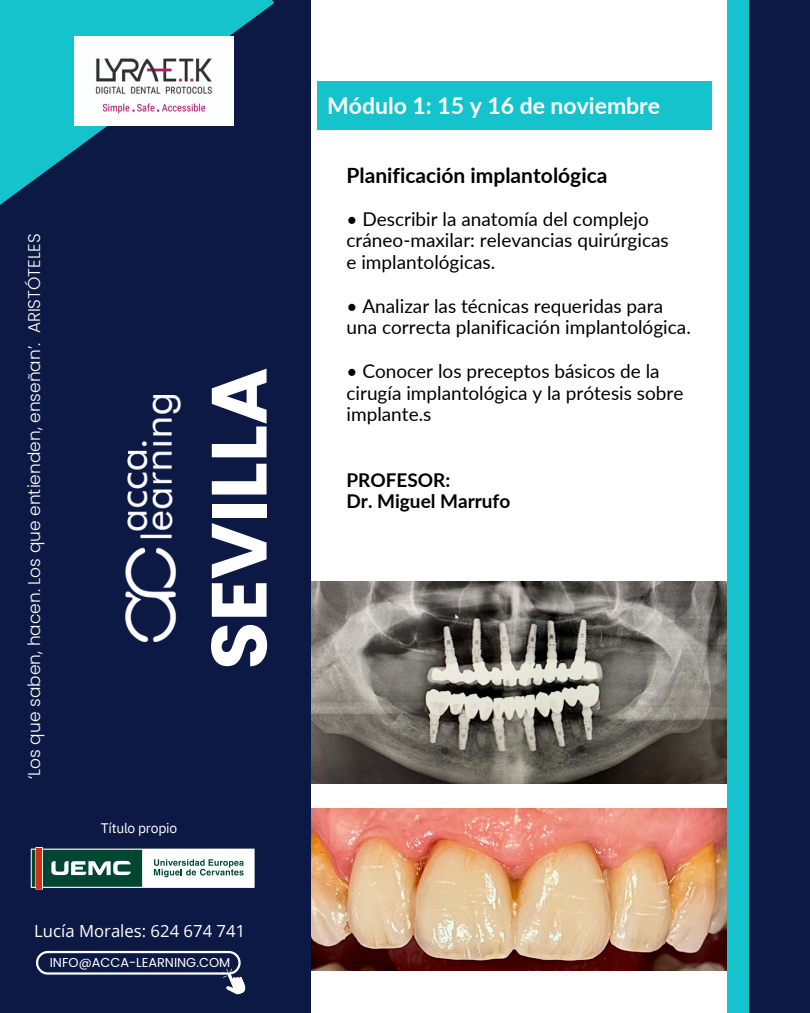
<style>
.page{position:relative;width:810px;height:1013px;background:#fff}
.page>*{position:absolute;margin:0;border:0;box-sizing:border-box;transform-origin:0 0}
.t1{font:700 78px "Poppins";color:#fff}
.t2{font:700 23px "Lato";color:#fff}
.t3{font:700 21px "Lato";color:#000}
.t4{font:19px/21.8px "Lato";color:#000}
.t5{font:700 19px/21.8px "Lato";color:#000}
.t6{font:300 17px "Poppins";color:#fff}
.t7{font:16.7px "Open Sans";color:#fff}
.t8{font:13.8px "IBM Plex Sans";letter-spacing:-.015em;color:#fff}
.t9{font:12.9px "Poppins";color:#fff}
</style>
<div class="page">
<div style="left:0;top:0;width:810px;height:1012px;background:#0c1945"></div>
<div style="left:727px;top:0;width:22px;height:1012px;background:#14c3cb"></div>
<img style="left:125px;top:395px;width:56px;height:246px">
<svg style="left:0;top:0;width:274px;height:205px"></svg>
<div style="left:311px;top:0;width:416px;height:1012px;background:#fff"></div>
<div style="left:317px;top:81px;width:395px;height:49px;background:#14c3cb"></div>
<img style="left:311px;top:581px;width:416px;height:202px">
<img style="left:311px;top:808px;width:416px;height:162px">
<img style="left:74px;top:37px;width:159px;height:88px">
<svg style="left:36px;top:950px;width:210px;height:45px"></svg>
<svg style="left:31px;top:847px;width:224px;height:42px;background:#8ba39d"></svg>
<p class="t6" style="left:22px;top:779px;width:547px;rotate:-90deg">‘Los que saben, hacen. Los que entienden, enseñan’. ARISTÓTELES</p>
<p class="t1" style="left:185px;top:669px;width:304px;rotate:-90deg">SEVILLA</p>
<h2 class="t8" style="left:101px;top:819px;width:78px">Título propio</h2>
<p class="t7" style="left:34px;top:919px;width:212px">Lucía Morales: 624 674 741</p>
<p class="t9" style="left:50px;top:953px;width:182px">INFO@ACCA-LEARNING.COM</p>
<p class="t2" style="left:327px;top:91px;width:335px">Módulo 1: 15 y 16 de noviembre</p>
<h6 class="t3" style="left:347px;top:162px;width:262px">Planificación implantológica</h6>
<h2 class="t4" style="left:347px;top:207px;width:324px">• Describir la anatomía del complejo cráneo-maxilar: relevancias quirúrgicas e implantológicas.</h2>
<h4 class="t4" style="left:347px;top:294px;width:346px">• Analizar las técnicas requeridas para una correcta planificación implantológica.</h4>
<h4 class="t4" style="left:347px;top:359px;width:338px">• Conocer los preceptos básicos de la cirugía implantológica y la prótesis sobre implante.s</h4>
<h4 class="t5" style="left:347px;top:468px;width:165px">PROFESOR:<br>Dr. Miguel Marrufo</h4>
</div>
